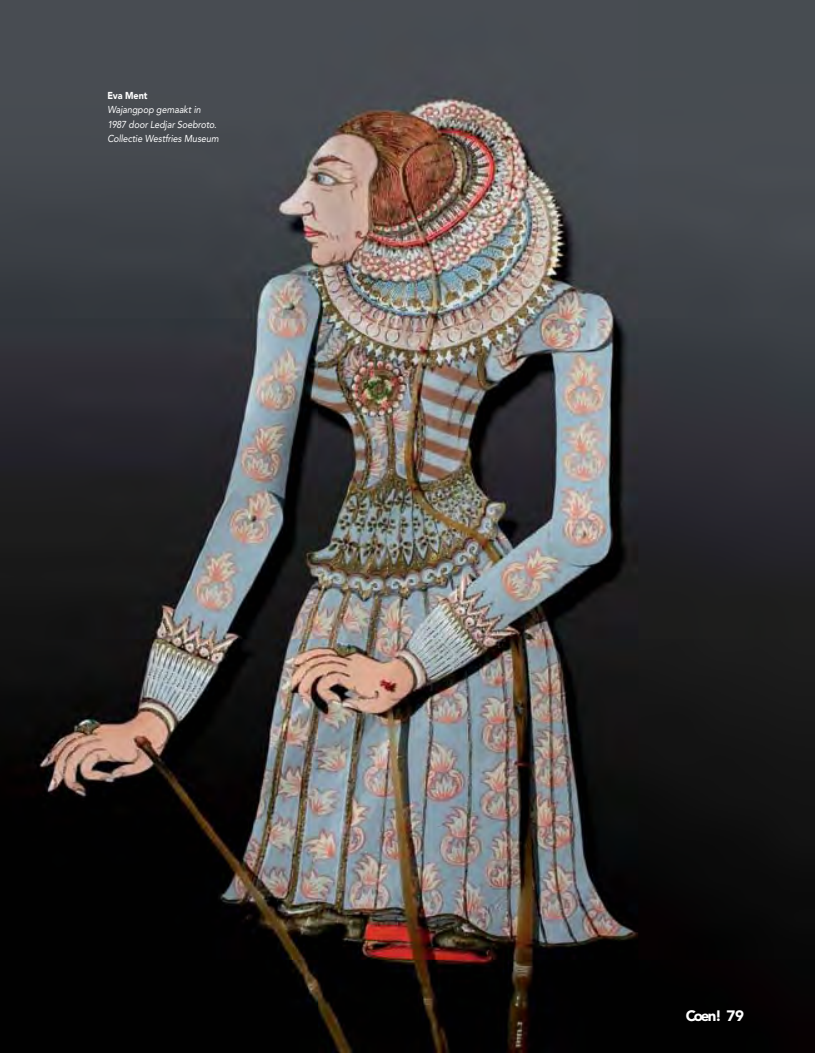
<style>
.page{position:relative;width:815px;height:1053px;background:#fff}
.page>*{position:absolute;margin:0;border:0;box-sizing:border-box;transform-origin:0 0}
.t1{font:900 15px "Avenir";color:#fff}
.t2{font:italic 10px/14.1px "Avenir";letter-spacing:-.005em;color:#fff;scale:.9 1}
.t3{font:900 10px "Avenir";color:#fff;scale:.9 1}
</style>
<div class="page">
<img style="left:0;top:0;width:815px;height:1052px">
<p class="t3" style="left:107px;top:90px;width:46px">Eva Ment</p>
<p class="t2" style="left:107px;top:103px;width:125px">Wajangpop gemaakt in<br>1987 door Ledjar Soebroto.<br>Collectie Westfries Museum</p>
<h1 class="t1" style="left:686px;top:1006px;width:60px">Coen! 79</h1>
</div>
